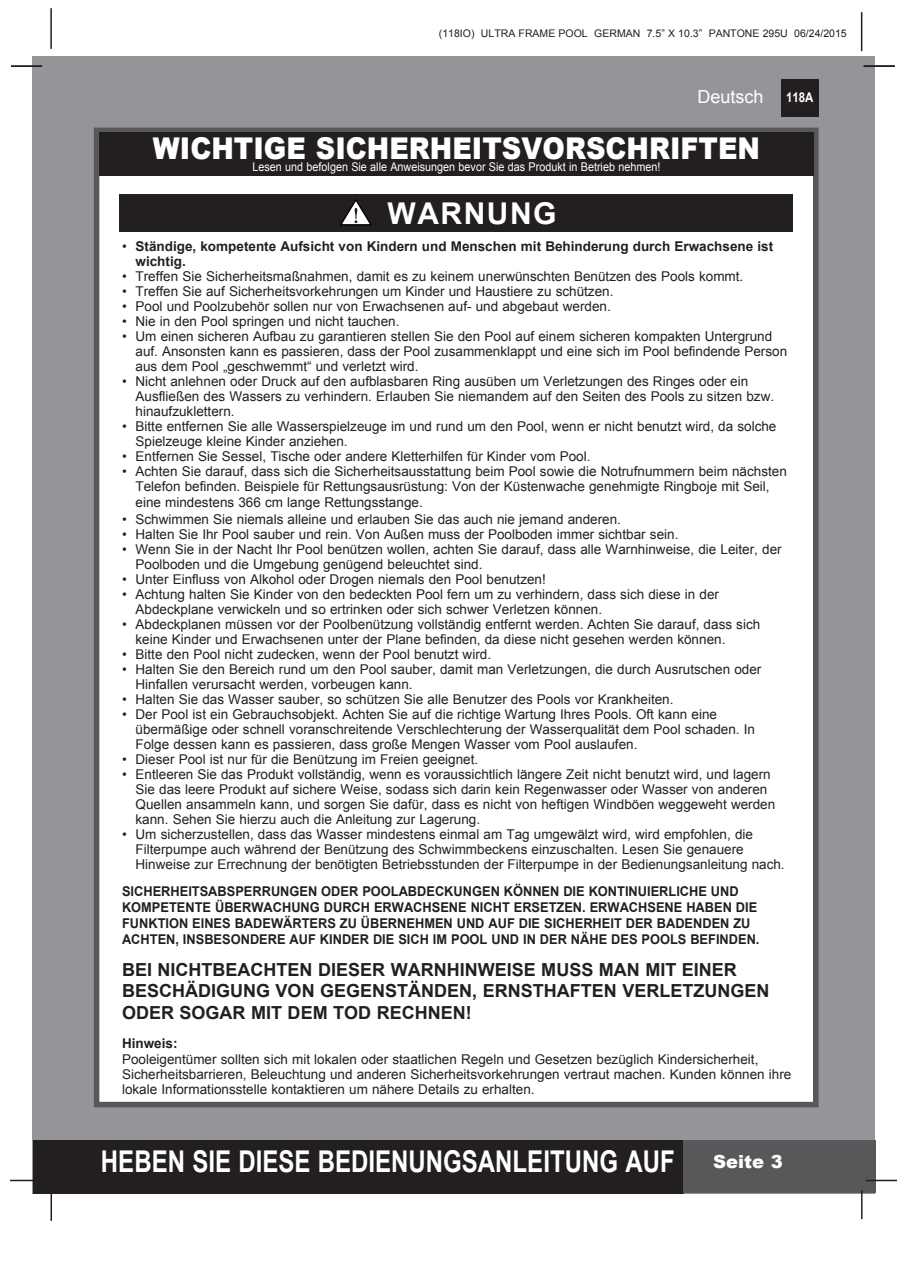
<style>
.page{position:relative;width:897px;height:1264px;background:#fff}
.page>*{position:absolute;margin:0;border:0;box-sizing:border-box;transform-origin:0 0}
.t1{font:700 30px "Arial";color:#fff;scale:.8 1}
.t2{font:900 30px "Arial";color:#fff;scale:.9 1}
.t3{font:700 30px "Arial";letter-spacing:.05em;color:#fff}
.t4{font:700 18px/21px "Arial";color:#231f20}
.t5{font:18px "Arial";color:#fff}
.t6{font:900 18px "Arial";color:#fff}
.t7{font:13.5px/15px "Arial";color:#231f20}
.t8{font:700 13.5px/16.2px "Arial";color:#231f20;scale:.95 1}
.t9{font:700 13.5px/15px "Arial";color:#231f20}
.t10{font:700 13.5px "Arial";color:#fff;scale:.85 1}
.t11{font:12px "Arial";color:#fff;scale:.9 1}
.t12{font:10.5px "Arial";color:#231f20}
.s1{font-weight:400}
</style>
<div class="page">
<div style="left:33px;top:56px;width:842px;height:1137px;background:#939598"></div>
<div style="left:780px;top:79px;width:38px;height:38px;background:#231f20"></div>
<hr style="left:50px;top:8px;width:2px;height:41px;background:#231f20">
<hr style="left:860px;top:12px;width:2px;height:39px;background:#231f20">
<div style="left:33px;top:1140px;width:650px;height:53px;background:#231f20"></div>
<div style="left:682px;top:1140px;width:193px;height:53px;background:#57585a"></div>
<hr style="left:865px;top:1179px;width:31px;height:2px;background:#231f20">
<hr style="left:860px;top:1190px;width:2px;height:29px;background:#231f20">
<hr style="left:50px;top:1190px;width:2px;height:31px;background:#231f20">
<hr style="left:10px;top:1179px;width:31px;height:2px;background:#231f20">
<div style="left:94px;top:128px;width:724px;height:979px;background:#fff;border:6px solid #57585a"></div>
<div style="left:99px;top:132px;width:714px;height:44px;background:#231f20"></div>
<hr style="left:863px;top:65px;width:31px;height:2px;background:#231f20">
<hr style="left:11px;top:65px;width:31px;height:2px;background:#231f20">
<div style="left:119px;top:194px;width:673px;height:37px;background:#231f20"></div>
<svg style="left:340px;top:199px;width:32px;height:26px"></svg>
<p class="t12" style="left:439px;top:27px;width:409px">(118IO) ULTRA FRAME POOL GERMAN 7.5” X 10.3” PANTONE 295U 06/24/2015</p>
<h2 class="t5" style="left:697px;top:85px;width:68px">Deutsch</h2>
<h1 class="t2" style="left:153px;top:127px;width:676px">WICHTIGE SICHERHEITSVORSCHRIFTEN</h1>
<p class="t11" style="left:252px;top:159px;width:454px">Lesen und befolgen Sie alle Anweisungen bevor Sie das Produkt in Betrieb nehmen!</p>
<h1 class="t3" style="left:387px;top:194px;width:170px">WARNUNG</h1>
<p class="t10" style="left:786px;top:88px;width:34px">118A</p>
<p class="t9" style="left:135px;top:239px;width:639px;text-indent:-14px"><span class="s1">•</span> Ständige, kompetente Aufsicht von Kindern und Menschen mit Behinderung durch Erwachsene ist wichtig.</p>
<p class="t7" style="left:122px;top:269px;width:622px">• Treffen Sie Sicherheitsmaßnahmen, damit es zu keinem unerwünschten Benützen des Pools kommt.</p>
<p class="t7" style="left:122px;top:284px;width:493px">• Treffen Sie auf Sicherheitsvorkehrungen um Kinder und Haustiere zu schützen.</p>
<p class="t7" style="left:122px;top:299px;width:490px">• Pool und Poolzubehör sollen nur von Erwachsenen auf- und abgebaut werden.</p>
<p class="t7" style="left:122px;top:314px;width:279px">• Nie in den Pool springen und nicht tauchen.</p>
<p class="t7" style="left:135px;top:329px;width:653px;text-indent:-14px">• Um einen sicheren Aufbau zu garantieren stellen Sie den Pool auf einem sicheren kompakten Untergrund auf. Ansonsten kann es passieren, dass der Pool zusammenklappt und eine sich im Pool befindende Person aus dem Pool „geschwemmt“ und verletzt wird.</p>
<p class="t7" style="left:135px;top:374px;width:640px;text-indent:-14px">• Nicht anlehnen oder Druck auf den aufblasbaren Ring ausüben um Verletzungen des Ringes oder ein<br>Ausfließen des Wassers zu verhindern. Erlauben Sie niemandem auf den Seiten des Pools zu sitzen bzw. hinaufzuklettern.</p>
<p class="t7" style="left:135px;top:419px;width:642px;text-indent:-14px">• Bitte entfernen Sie alle Wasserspielzeuge im und rund um den Pool, wenn er nicht benutzt wird, da solche<br>Spielzeuge kleine Kinder anziehen.</p>
<p class="t7" style="left:122px;top:449px;width:470px">• Entfernen Sie Sessel, Tische oder andere Kletterhilfen für Kinder vom Pool.</p>
<p class="t7" style="left:135px;top:464px;width:652px;line-height:15.6px;text-indent:-14px">• Achten Sie darauf, dass sich die Sicherheitsausstattung beim Pool sowie die Notrufnummern beim nächsten<br>Telefon befinden. Beispiele für Rettungsausrüstung: Von der Küstenwache genehmigte Ringboje mit Seil, eine mindestens 366 cm lange Rettungsstange.</p>
<p class="t7" style="left:122px;top:511px;width:500px">• Schwimmen Sie niemals alleine und erlauben Sie das auch nie jemand anderen.</p>
<p class="t7" style="left:122px;top:526px;width:558px">• Halten Sie Ihr Pool sauber und rein. Von Außen muss der Poolboden immer sichtbar sein.</p>
<p class="t7" style="left:135px;top:541px;width:647px;text-indent:-14px">• Wenn Sie in der Nacht Ihr Pool benützen wollen, achten Sie darauf, dass alle Warnhinweise, die Leiter, der<br>Poolboden und die Umgebung genügend beleuchtet sind.</p>
<p class="t7" style="left:122px;top:571px;width:425px">• Unter Einfluss von Alkohol oder Drogen niemals den Pool benutzen!</p>
<p class="t7" style="left:135px;top:586px;width:585px;text-indent:-14px">• Achtung halten Sie Kinder von den bedeckten Pool fern um zu verhindern, dass sich diese in der<br>Abdeckplane verwickeln und so ertrinken oder sich schwer Verletzen können.</p>
<p class="t7" style="left:135px;top:616px;width:626px;text-indent:-14px">• Abdeckplanen müssen vor der Poolbenützung vollständig entfernt werden. Achten Sie darauf, dass sich keine Kinder und Erwachsenen unter der Plane befinden, da diese nicht gesehen werden können.</p>
<p class="t7" style="left:122px;top:646px;width:370px">• Bitte den Pool nicht zudecken, wenn der Pool benutzt wird.</p>
<p class="t7" style="left:135px;top:661px;width:627px;text-indent:-14px">• Halten Sie den Bereich rund um den Pool sauber, damit man Verletzungen, die durch Ausrutschen oder<br>Hinfallen verursacht werden, vorbeugen kann.</p>
<p class="t7" style="left:122px;top:691px;width:553px">• Halten Sie das Wasser sauber, so schützen Sie alle Benutzer des Pools vor Krankheiten.</p>
<p class="t7" style="left:135px;top:706px;width:621px;text-indent:-14px">• Der Pool ist ein Gebrauchsobjekt. Achten Sie auf die richtige Wartung Ihres Pools. Oft kann eine übermäßige oder schnell voranschreitende Verschlechterung der Wasserqualität dem Pool schaden. In<br>Folge dessen kann es passieren, dass große Mengen Wasser vom Pool auslaufen.</p>
<p class="t7" style="left:122px;top:751px;width:358px">• Dieser Pool ist nur für die Benützung im Freien geeignet.</p>
<p class="t7" style="left:135px;top:766px;width:641px;text-indent:-14px">• Entleeren Sie das Produkt vollständig, wenn es voraussichtlich längere Zeit nicht benutzt wird, und lagern Sie das leere Produkt auf sichere Weise, sodass sich darin kein Regenwasser oder Wasser von anderen Quellen ansammeln kann, und sorgen Sie dafür, dass es nicht von heftigen Windböen weggeweht werden kann. Sehen Sie hierzu auch die Anleitung zur Lagerung.</p>
<p class="t7" style="left:135px;top:826px;width:650px;text-indent:-14px">• Um sicherzustellen, dass das Wasser mindestens einmal am Tag umgewälzt wird, wird empfohlen, die<br>Filterpumpe auch während der Benützung des Schwimmbeckens einzuschalten. Lesen Sie genauere<br>Hinweise zur Errechnung der benötigten Betriebsstunden der Filterpumpe in der Bedienungsanleitung nach.</p>
<p class="t8" style="left:122px;top:883px;width:672px">SICHERHEITSABSPERRUNGEN ODER POOLABDECKUNGEN KÖNNEN DIE KONTINUIERLICHE UND KOMPETENTE ÜBERWACHUNG DURCH ERWACHSENE NICHT ERSETZEN. ERWACHSENE HABEN DIE FUNKTION EINES BADEWÄRTERS ZU ÜBERNEHMEN UND AUF DIE SICHERHEIT DER BADENDEN ZU ACHTEN, INSBESONDERE AUF KINDER DIE SICH IM POOL UND IN DER NÄHE DES POOLS BEFINDEN.</p>
<h2 class="t4" style="left:122px;top:960px;width:649px">BEI NICHTBEACHTEN DIESER WARNHINWEISE MUSS MAN MIT EINER<br>BESCHÄDIGUNG VON GEGENSTÄNDEN, ERNSTHAFTEN VERLETZUNGEN<br>ODER SOGAR MIT DEM TOD RECHNEN!</h2>
<p class="t9" style="left:122px;top:1036px;width:57px">Hinweis:</p>
<p class="t7" style="left:122px;top:1051px;width:670px">Pooleigentümer sollten sich mit lokalen oder staatlichen Regeln und Gesetzen bezüglich Kindersicherheit,<br>Sicherheitsbarrieren, Beleuchtung und anderen Sicherheitsvorkehrungen vertraut machen. Kunden können ihre lokale Informationsstelle kontaktieren um nähere Details zu erhalten.</p>
<h1 class="t1" style="left:101px;top:1142px;width:718px">HEBEN SIE DIESE BEDIENUNGSANLEITUNG AUF</h1>
<h2 class="t6" style="left:713px;top:1148px;width:71px">Seite 3</h2>
</div>
